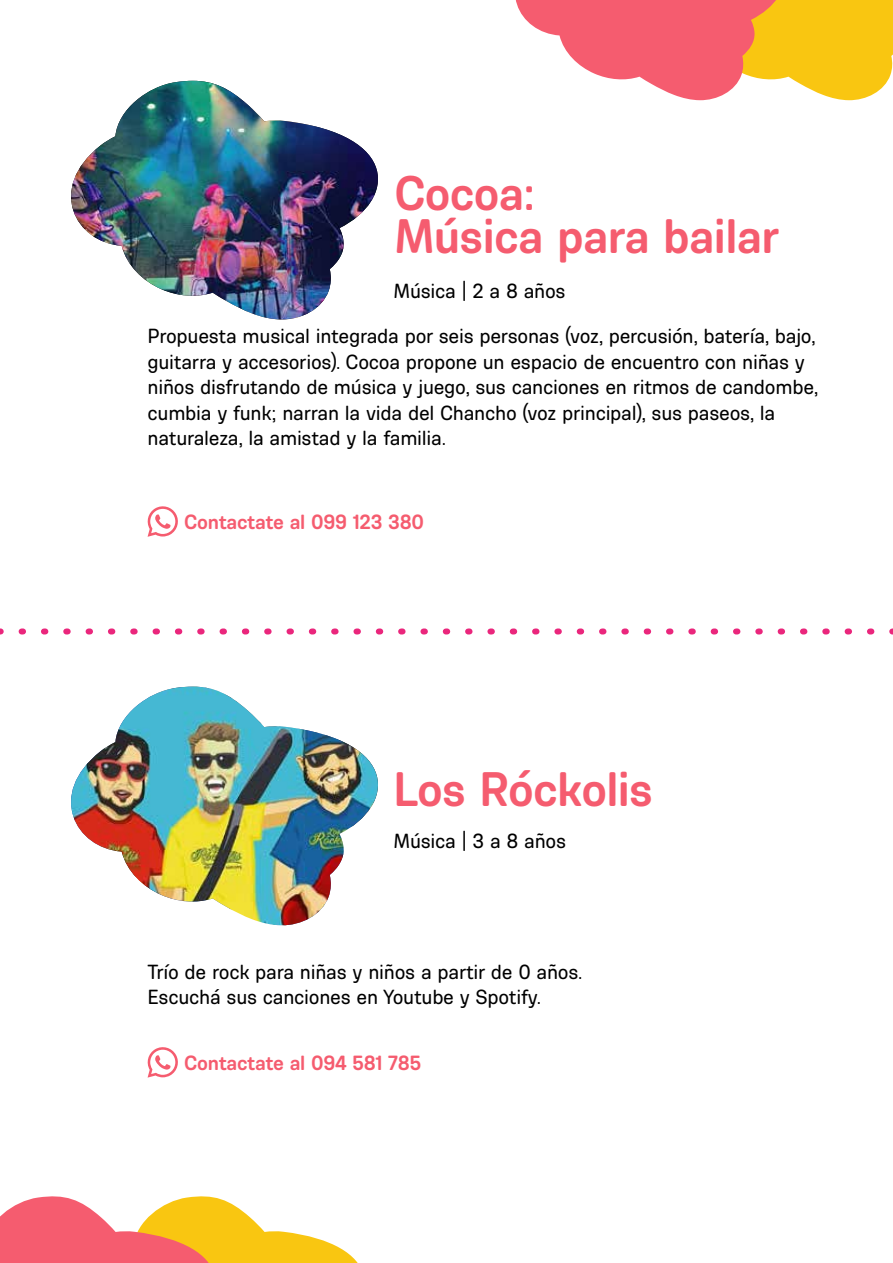
<style>
.page{position:relative;width:893px;height:1263px;background:#fff}
.page>*{position:absolute;margin:0;border:0;box-sizing:border-box;transform-origin:0 0}
.t1{font:700 49.5px/43.5px "Ciudadana";letter-spacing:-.015em;color:#f55c6f}
.t2{font:21px/25.5px "Ciudadana";letter-spacing:-.015em;color:#000}
.t3{font:700 21px "Ciudadana";letter-spacing:-.015em;color:#f55c6f}
</style>
<div class="page">
<svg style="left:515px;top:0;width:378px;height:100px"></svg>
<svg style="left:0;top:1196px;width:358px;height:67px"></svg>
<svg style="left:22px;top:628px;width:853px;height:6px"></svg>
<img style="left:71px;top:81px;width:307px;height:239px">
<svg style="left:147px;top:506px;width:31px;height:31px"></svg>
<img style="left:71px;top:686px;width:307px;height:239px">
<svg style="left:147px;top:1047px;width:31px;height:30px"></svg>
<h1 class="t1" style="left:394px;top:170px;width:387px">Cocoa:<br>Música para bailar</h1>
<p class="t2" style="left:394px;top:278px;width:174px">Música | 2 a 8 años</p>
<p class="t2" style="left:148px;top:323px;width:673px">Propuesta musical integrada por seis personas (voz, percusión, batería, bajo, guitarra y accesorios). Cocoa propone un espacio de encuentro con niñas y niños disfrutando de música y juego, sus canciones en ritmos de candombe, cumbia y funk; narran la vida del Chancho (voz principal), sus paseos, la naturaleza, la amistad y la familia.</p>
<p class="t3" style="left:184px;top:509px;width:241px">Contactate al 099 123 380</p>
<h1 class="t1" style="left:394px;top:766px;width:261px">Los Róckolis</h1>
<p class="t2" style="left:394px;top:827px;width:174px">Música | 3 a 8 años</p>
<p class="t2" style="left:148px;top:958px;width:436px">Trío de rock para niñas y niños a partir de 0 años.<br>Escuchá sus canciones en Youtube y Spotify.</p>
<p class="t3" style="left:184px;top:1050px;width:238px">Contactate al 094 581 785</p>
</div>
